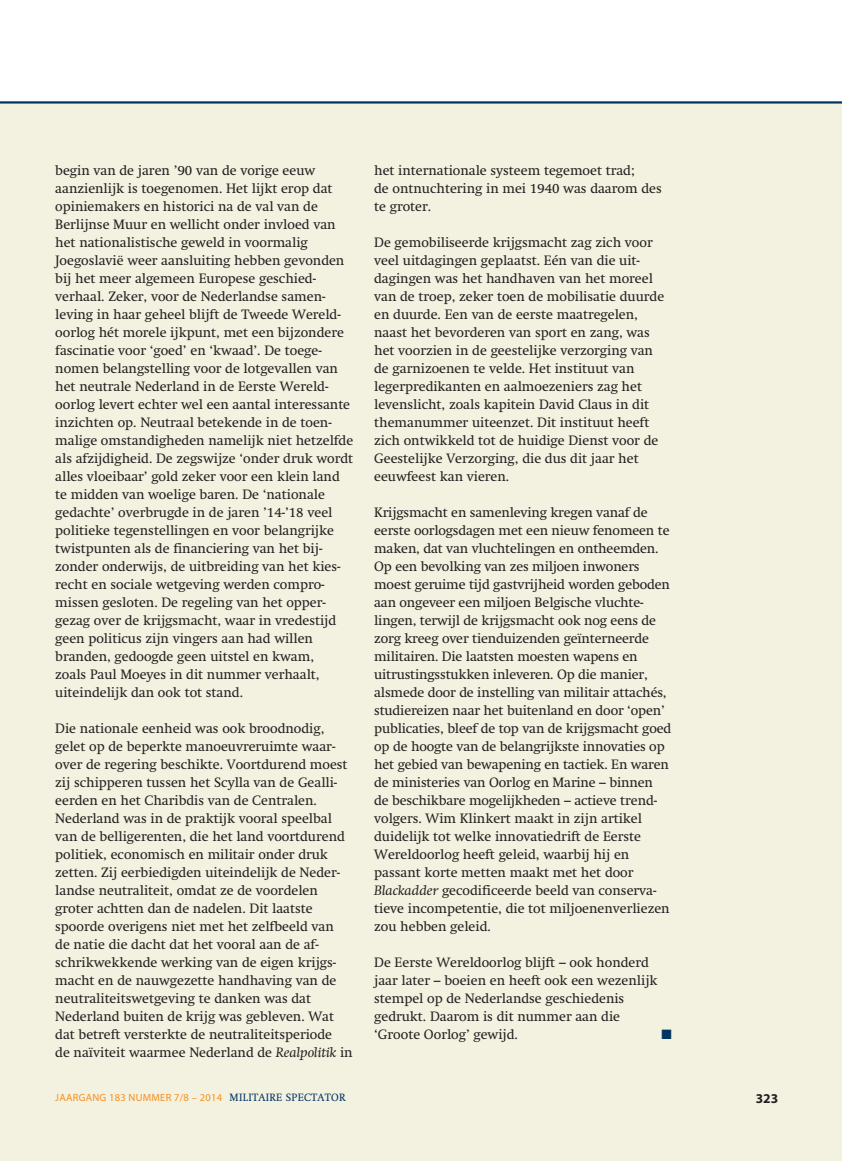
<style>
.page{position:relative;width:842px;height:1161px;background:#fff}
.page>*{position:absolute;margin:0;border:0;box-sizing:border-box;transform-origin:0 0}
.t1{font:13.5px/18px "Swift";color:#231f20}
.t2{font:700 13.5px "Myriad Pro";color:#231f20}
.t3{font:13.5px "Zapf Dingbats";color:#003562}
.t4{font:10.5px "Myriad Pro";letter-spacing:.025em;color:#f68f1e}
.s1{font-style:italic}
.s2{font-family:"Swift";color:#003562}
</style>
<div class="page">
<div style="left:0;top:102px;width:842px;height:1059px;background:#f3f1df"></div>
<hr style="left:0;top:102px;width:842px;height:2px;background:#003562">
<hr style="left:0;top:101px;width:842px;height:2px;background:#003562">
<p class="t1" style="left:55px;top:161px;width:299px">begin van de jaren ’90 van de vorige eeuw aanzienlijk is toegenomen. Het lijkt erop dat opiniemakers en historici na de val van de Berlijnse Muur en wellicht onder invloed van het nationalistische geweld in voormalig Joegoslavië weer aansluiting hebben gevonden bij het meer algemeen Europese geschied&shy;verhaal. Zeker, voor de Nederlandse samen&shy;leving in haar geheel blijft de Tweede Wereld&shy;oorlog hét morele ijkpunt, met een bijzondere fascinatie voor ‘goed’ en ‘kwaad’. De toege&shy;nomen belangstelling voor de lotgevallen van het neutrale Nederland in de Eerste Wereld&shy;oorlog levert echter wel een aantal interessante inzichten op. Neutraal betekende in de toen&shy;malige omstandigheden namelijk niet hetzelfde als afzijdigheid. De zegswijze ‘onder druk wordt alles vloeibaar’ gold zeker voor een klein land te midden van woelige baren. De ‘nationale gedachte’ overbrugde in de jaren ’14-’18 veel politieke tegenstellingen en voor belangrijke twistpunten als de financiering van het bij&shy;zonder onderwijs, de uitbreiding van het kies&shy;recht en sociale wetgeving werden compro&shy;missen gesloten. De regeling van het opper&shy;gezag over de krijgsmacht, waar in vredestijd geen politicus zijn vingers aan had willen branden, gedoogde geen uitstel en kwam,<br>zoals Paul Moeyes in dit nummer verhaalt, uiteindelijk dan ook tot stand.</p>
<p class="t1" style="left:55px;top:719px;width:299px">Die nationale eenheid was ook broodnodig, gelet op de beperkte manoeuvreruimte waar&shy;over de regering beschikte. Voortdurend moest zij schipperen tussen het Scylla van de Gealli&shy;eerden en het Charibdis van de Centralen.<br>Nederland was in de praktijk vooral speelbal van de belligerenten, die het land voortdurend politiek, economisch en militair onder druk zetten. Zij eerbiedigden uiteindelijk de Neder&shy;landse neutraliteit, omdat ze de voordelen groter achtten dan de nadelen. Dit laatste spoorde overigens niet met het zelfbeeld van<br>de natie die dacht dat het vooral aan de af&shy;schrikwekkende werking van de eigen krijgs&shy;macht en de nauwgezette handhaving van de neutraliteitswetgeving te danken was dat Nederland buiten de krijg was gebleven. Wat dat betreft versterkte de neutraliteitsperiode<br>de naïviteit waarmee Nederland de <span class="s1">Realpolitik</span> in</p>
<p class="t1" style="left:374px;top:161px;width:289px">het internationale systeem tegemoet trad;<br>de ontnuchtering in mei 1940 was daarom des te groter.</p>
<p class="t1" style="left:374px;top:233px;width:291px">De gemobiliseerde krijgsmacht zag zich voor veel uitdagingen geplaatst. Eén van die uit&shy;dagingen was het handhaven van het moreel van de troep, zeker toen de mobilisatie duurde en duurde. Een van de eerste maatregelen, naast het bevorderen van sport en zang, was het voorzien in de geestelijke verzorging van de garnizoenen te velde. Het instituut van legerpredikanten en aalmoezeniers zag het levenslicht, zoals kapitein David Claus in dit themanummer uiteenzet. Dit instituut heeft zich ontwikkeld tot de huidige Dienst voor de Geestelijke Verzorging, die dus dit jaar het eeuwfeest kan vieren.</p>
<p class="t1" style="left:374px;top:503px;width:299px">Krijgsmacht en samenleving kregen vanaf de eerste oorlogsdagen met een nieuw fenomeen te maken, dat van vluchtelingen en ontheemden.<br>Op een bevolking van zes miljoen inwoners moest geruime tijd gastvrijheid worden geboden aan ongeveer een miljoen Belgische vluchte&shy;lingen, terwijl de krijgsmacht ook nog eens de zorg kreeg over tienduizenden geïnterneerde militairen. Die laatsten moesten wapens en uitrustingsstukken inleveren. Op die manier, alsmede door de instelling van militair attachés, studiereizen naar het buitenland en door ‘open’ publicaties, bleef de top van de krijgsmacht goed op de hoogte van de belangrijkste innovaties op het gebied van bewapening en tactiek. En waren de ministeries van Oorlog en Marine – binnen<br>de beschikbare mogelijkheden – actieve trend&shy;volgers. Wim Klinkert maakt in zijn artikel duidelijk tot welke innovatiedrift de Eerste Wereldoorlog heeft geleid, waarbij hij en passant korte metten maakt met het door <span class="s1">Blackadder</span> gecodificeerde beeld van conserva&shy;tieve incompetentie, die tot miljoenenverliezen zou hebben geleid.</p>
<p class="t1" style="left:374px;top:953px;width:285px">De Eerste Wereldoorlog blijft – ook honderd jaar later – boeien en heeft ook een wezenlijk stempel op de Nederlandse geschiedenis gedrukt. Daarom is dit nummer aan die ‘Groote Oorlog’ gewijd.</p>
<p class="t3" style="left:662px;top:1028px;width:12px">■</p>
<p class="t4" style="left:55px;top:1091px;width:292px">JAARGANG 183 NUMMER 7/8 – 2014 <span class="s2">MILITAIRE SPECTATOR</span></p>
<p class="t2" style="left:756px;top:1091px;width:24px">323</p>
</div>
